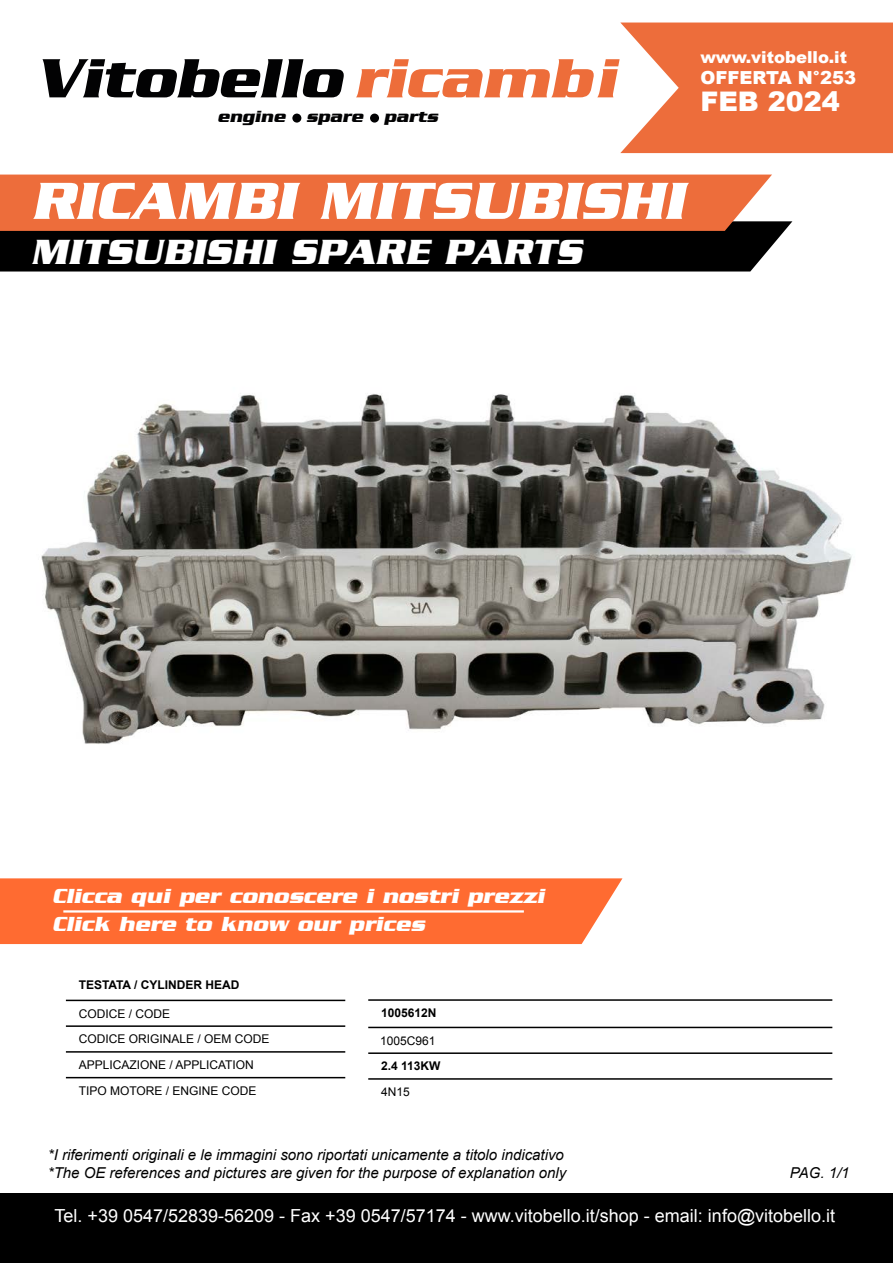
<style>
.page{position:relative;width:893px;height:1263px;background:#fff}
.page>*{position:absolute;margin:0;border:0;box-sizing:border-box;transform-origin:0 0}
.t1{font:italic 700 57.15px "Serpentine";color:#020203}
.t2{font:italic 700 54px "Serpentine";color:#fff}
.t3{font:italic 700 36px "Serpentine";color:#fff}
.t4{font:900 27px "Arial";color:#fff}
.t5{font:italic 700 21px/28.5px "Serpentine";color:#fff}
.t6{font:18px "Arial";color:#fff}
.t7{font:900 18px "Arial";color:#fff}
.t8{font:italic 700 16.65px "Serpentine";color:#020203}
.t9{font:900 16.5px "Arial";color:#fff}
.t10{font:italic 15px/18px "Arial";color:#000}
.t11{font:12px/25.8px "Arial";color:#000}
.t12{font:700 12px "Arial";color:#000}
.s1{color:#ed6d3a}
</style>
<div class="page">
<div style="left:292px;top:114px;width:9px;height:9px;background:#020203;border-radius:50%"></div>
<div style="left:370px;top:114px;width:9px;height:9px;background:#020203;border-radius:50%"></div>
<svg style="left:0;top:175px;width:792px;height:96px;background:#8b452a"></svg>
<svg style="left:620px;top:23px;width:273px;height:130px;background:#ee7c50"></svg>
<div style="left:0;top:1193px;width:893px;height:70px;background:#000"></div>
<div style="left:0;top:878px;width:622px;height:66px;background:#ff6b31"></div>
<hr style="left:63px;top:910px;width:461px;height:2px;background:#fff">
<hr style="left:368px;top:999px;width:464px;height:2px;background:#000">
<hr style="left:368px;top:1027px;width:464px;height:1px;background:#000">
<hr style="left:368px;top:1052px;width:464px;height:2px;background:#000">
<hr style="left:368px;top:1078px;width:464px;height:2px;background:#000">
<hr style="left:66px;top:1000px;width:279px;height:1px;background:#000">
<hr style="left:66px;top:1025px;width:279px;height:2px;background:#000">
<hr style="left:66px;top:1051px;width:279px;height:2px;background:#000">
<hr style="left:66px;top:1077px;width:279px;height:1px;background:#000">
<img style="left:41px;top:394px;width:811px;height:350px">
<h1 class="t1" style="left:36px;top:48px;width:581px">Vitobello <span class="s1">ricambi</span></h1>
<p class="t8" style="left:217px;top:108px;width:69px">engine</p>
<p class="t8" style="left:306px;top:108px;width:58px">spare</p>
<p class="t8" style="left:384px;top:108px;width:56px">parts</p>
<p class="t9" style="left:700px;top:45px;width:148px">www.vitobello.it</p>
<p class="t7" style="left:700px;top:65px;width:157px">OFFERTA N°253</p>
<h3 class="t4" style="left:700px;top:82px;width:141px">FEB 2024</h3>
<h2 class="t2" style="left:31px;top:172px;width:655px">RICAMBI MITSUBISHI</h2>
<h3 class="t3" style="left:31px;top:233px;width:553px">MITSUBISHI SPARE PARTS</h3>
<h3 class="t5" style="left:52px;top:881px;width:494px">Clicca qui per conoscere i nostri prezzi<br>Click here to know our prices</h3>
<p class="t12" style="left:79px;top:977px;width:162px">TESTATA / CYLINDER HEAD</p>
<p class="t11" style="left:79px;top:1000px;width:192px">CODICE / CODE<br>CODICE ORIGINALE / OEM CODE<br>APPLICAZIONE / APPLICATION<br>TIPO MOTORE / ENGINE CODE</p>
<p class="t12" style="left:381px;top:1004px;width:57px">1005612N</p>
<p class="t11" style="left:380px;top:1027px;width:57px">1005C961</p>
<p class="t12" style="left:381px;top:1058px;width:61px">2.4 113KW</p>
<p class="t11" style="left:381px;top:1079px;width:30px">4N15</p>
<p class="t10" style="left:48px;top:1146px;width:520px">*I riferimenti originali e le immagini sono riportati unicamente a titolo indicativo *The OE references and pictures are given for the purpose of explanation only</p>
<p class="t10" style="left:790px;top:1164px;width:61px">PAG. 1/1</p>
<p class="t6" style="left:55px;top:1204px;width:782px">Tel. +39 0547/52839-56209 - Fax +39 0547/57174 - www.vitobello.it/shop - email: info@vitobello.it</p>
</div>
